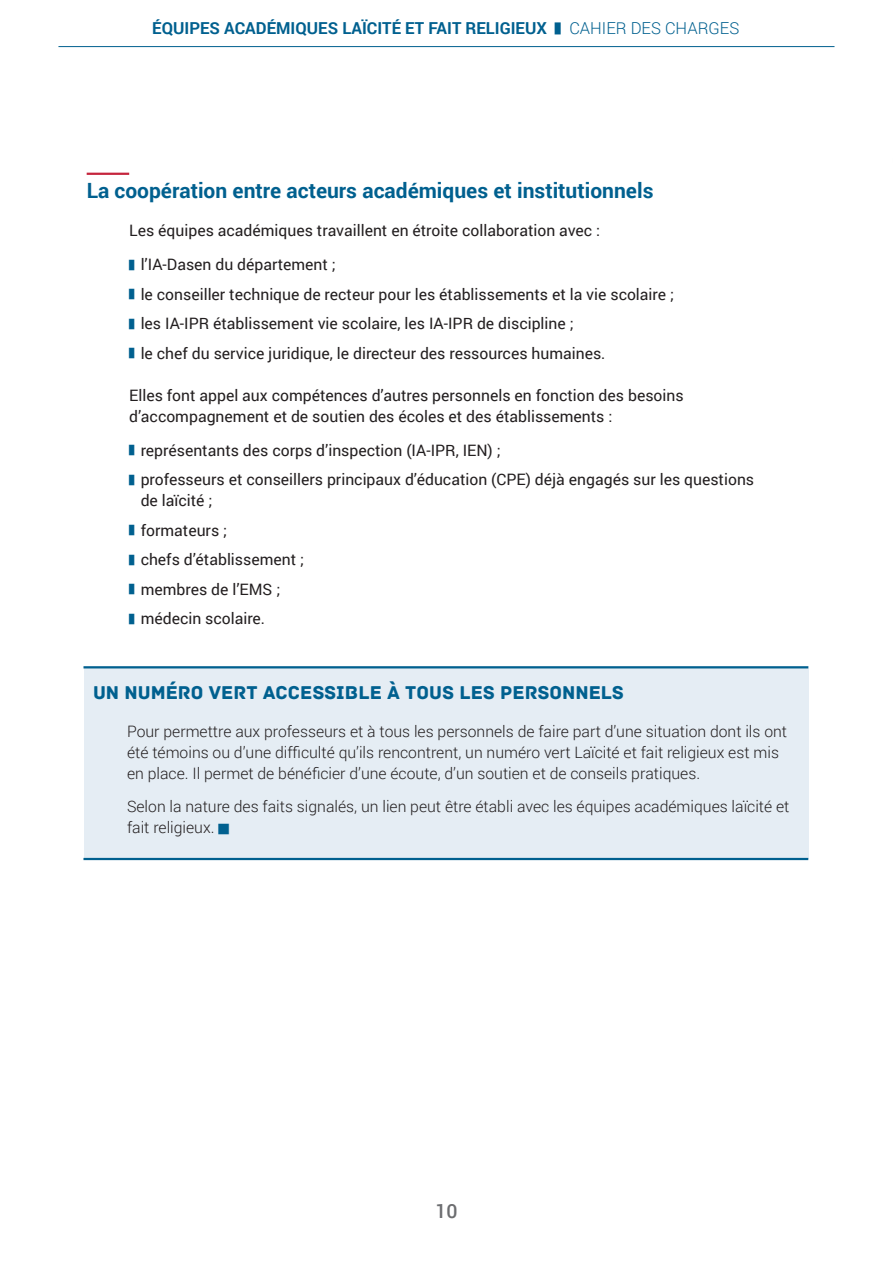
<style>
.page{position:relative;width:893px;height:1263px;background:#fff}
.page>*{position:absolute;margin:0;border:0;box-sizing:border-box;transform-origin:0 0}
.titre1B{font:700 21px "Roboto";color:#00608f}
.liste1{font:19.5px "Archive";color:#00608f}
.t1{font:500 19.5px "Roboto";color:#6c6d70}
.t2{font:700 16.5px "Roboto";color:#00608f}
.titre1A{font:15.75px/21px "Roboto";color:#231f20}
.liste1-2{font:300 15.75px/21px "Roboto";color:#231f20}
.s1{font-family:"Koz Go Pr 6 N";font-weight:400;font-size:12px}
.s2{font-weight:300}
.s3{font-family:"Koz Go Pr 6 N";font-size:10.5px;color:#00608f}
.s4{font-family:"Koz Go Pr 6 N";font-weight:400;font-size:10.5px;color:#00608f}
</style>
<div class="page">
<hr style="left:58px;top:46px;width:776px;height:1px;background:#00608f">
<hr style="left:87px;top:173px;width:42px;height:2px;background:#c5253d">
<div style="left:84px;top:667px;width:724px;height:192px;background:#e5edf4"></div>
<hr style="left:83px;top:858px;width:725px;height:2px;background:#00608f">
<hr style="left:83px;top:666px;width:725px;height:2px;background:#00608f">
<p class="t2" style="left:152px;top:17px;width:589px">ÉQUIPES ACADÉMIQUES LAÏCITÉ ET FAIT RELIGIEUX <span class="s1">▌</span> <span class="s2">CAHIER DES CHARGES</span></p>
<p class="titre1B" style="left:87px;top:176px;width:568px">La coopération entre acteurs académiques et institutionnels</p>
<p class="titre1A" style="left:129px;top:220px;width:472px">Les équipes académiques travaillent en étroite collaboration avec :</p>
<p class="titre1A" style="left:129px;top:253px;width:208px"><span class="s3">▌</span>l’IA-Dasen du département ;</p>
<p class="titre1A" style="left:129px;top:283px;width:546px"><span class="s3">▌</span>le conseiller technique de recteur pour les établissements et la vie scolaire ;</p>
<p class="titre1A" style="left:129px;top:312px;width:446px"><span class="s3">▌</span>les IA-IPR établissement vie scolaire, les IA-IPR de discipline ;</p>
<p class="titre1A" style="left:129px;top:342px;width:478px"><span class="s3">▌</span>le chef du service juridique, le directeur des ressources humaines.</p>
<p class="titre1A" style="left:129px;top:384px;width:556px">Elles font appel aux compétences d’autres personnels en fonction des besoins d’accompagnement et de soutien des écoles et des établissements :</p>
<p class="titre1A" style="left:129px;top:439px;width:373px"><span class="s3">▌</span>représentants des corps d’inspection (IA-IPR, IEN) ;</p>
<p class="titre1A" style="left:141px;top:468px;width:615px;text-indent:-11px"><span class="s3">▌</span>professeurs et conseillers principaux d’éducation (CPE) déjà engagés sur les questions de laïcité ;</p>
<p class="titre1A" style="left:129px;top:519px;width:100px"><span class="s3">▌</span>formateurs ;</p>
<p class="titre1A" style="left:129px;top:548px;width:177px"><span class="s3">▌</span>chefs d’établissement ;</p>
<p class="titre1A" style="left:129px;top:578px;width:153px"><span class="s3">▌</span>membres de l’EMS ;</p>
<p class="titre1A" style="left:129px;top:607px;width:138px"><span class="s3">▌</span>médecin scolaire.</p>
<p class="liste1" style="left:93px;top:681px;width:532px">UN NUMÉRO VERT ACCESSIBLE À TOUS LES PERSONNELS</p>
<p class="liste1-2" style="left:127px;top:720px;width:662px">Pour permettre aux professeurs et à tous les personnels de faire part d’une situation dont ils ont été témoins ou d’une difficulté qu’ils rencontrent, un numéro vert Laïcité et fait religieux est mis en place. Il permet de bénéficier d’une écoute, d’un soutien et de conseils pratiques.</p>
<p class="liste1-2" style="left:127px;top:796px;width:664px">Selon la nature des faits signalés, un lien peut être établi avec les équipes académiques laïcité et fait religieux. <span class="s4">█</span></p>
<p class="t1" style="left:435px;top:1197px;width:24px">10</p>
</div>
